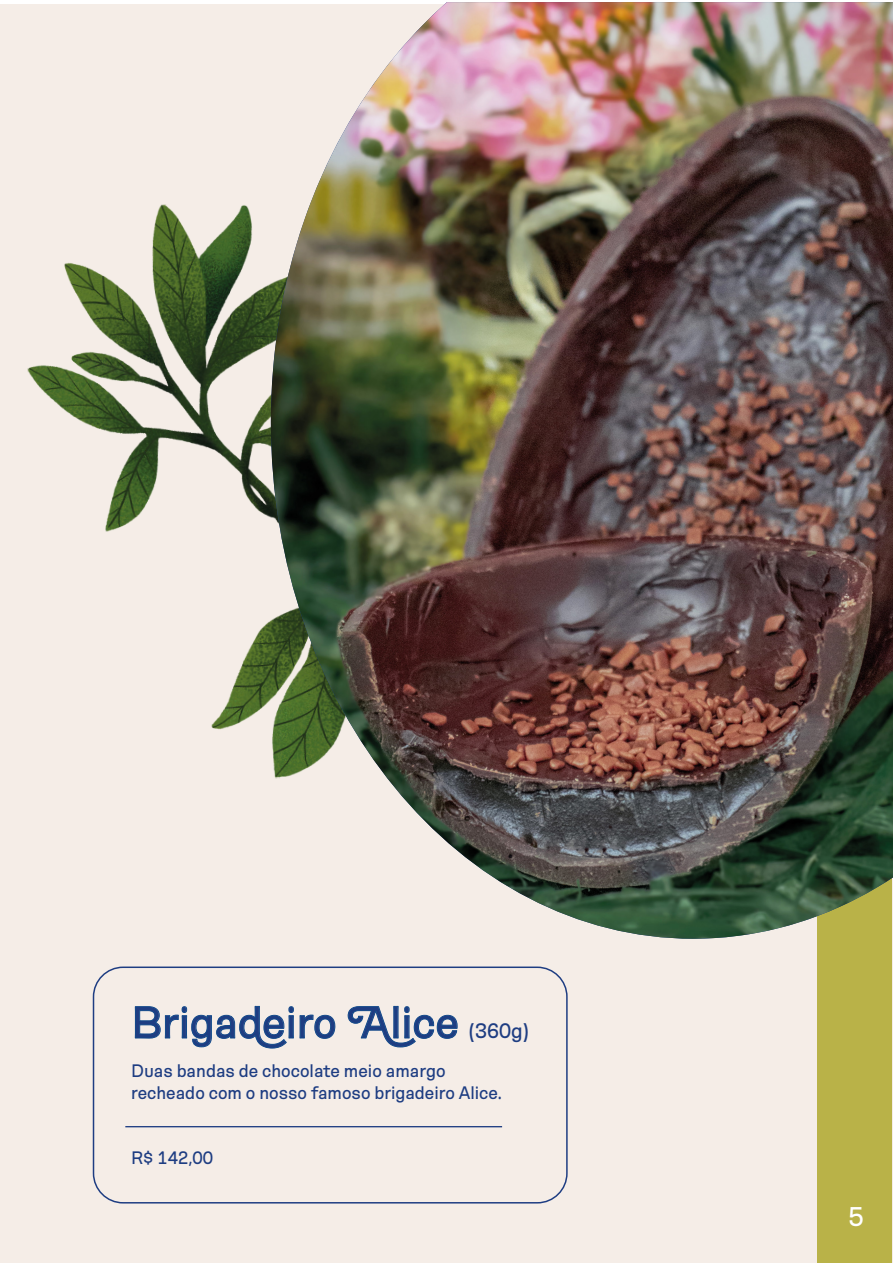
<style>
.page{position:relative;width:893px;height:1263px;background:#fff}
.page>*{position:absolute;margin:0;border:0;box-sizing:border-box;transform-origin:0 0}
.t1{font:44.7px "Hope Sans";color:#1e3d82}
.t2{font:27px "Hope Sans";color:#fff}
.t3{font:18px/21.6px "Hope Sans";color:#1e3d82}
.s1{font-size:21px}
</style>
<div class="page">
<div style="left:0;top:4px;width:893px;height:1259px;background:#f5ede7"></div>
<img style="left:27px;top:204px;width:244px;height:526px">
<div style="left:817px;top:2px;width:75px;height:1261px;background:#b9b248"></div>
<img style="left:271px;top:2px;width:622px;height:937px">
<div style="left:93px;top:966px;width:475px;height:237px;border:2px solid #1e3d82;border-radius:30px"></div>
<svg style="left:135px;top:1005px;width:201px;height:44px"></svg>
<svg style="left:347px;top:1005px;width:111px;height:43px"></svg>
<hr style="left:125px;top:1126px;width:377px;height:1px;background:#1e3d82">
<h1 class="t1" style="left:131px;top:996px;width:399px">Brigadeiro Alice <span class="s1">(360g)</span></h1>
<p class="t3" style="left:131px;top:1060px;width:373px">Duas bandas de chocolate meio amargo recheado com o nosso famoso brigadeiro Alice.</p>
<p class="t3" style="left:131px;top:1147px;width:83px">R$ 142,00</p>
<h2 class="t2" style="left:849px;top:1201px;width:17px">5</h2>
</div>
